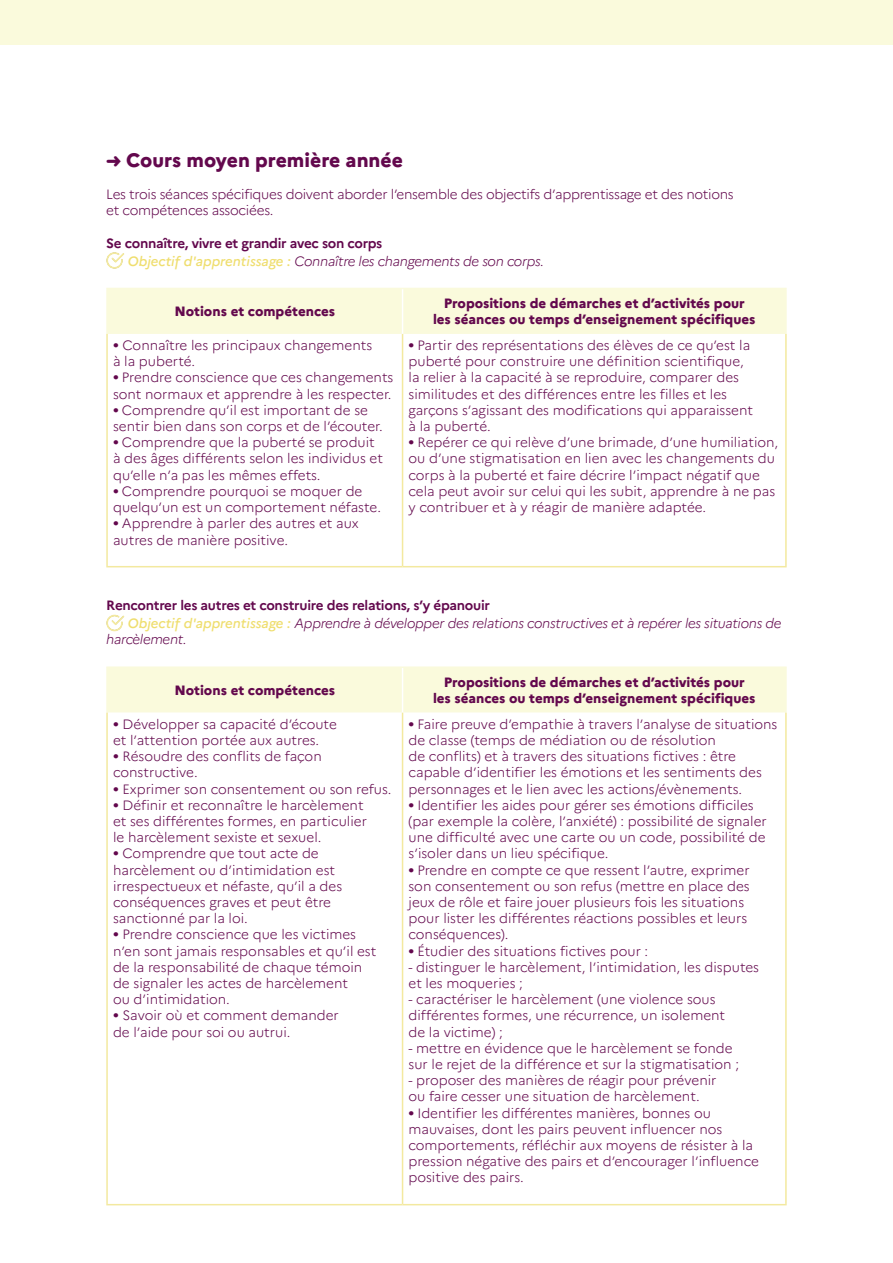
<style>
.page{position:relative;width:893px;height:1263px;background:#fff}
.page>*{position:absolute;margin:0;border:0;box-sizing:border-box;transform-origin:0 0}
.t1{font:800 19.5px "Marianne";color:#63084d}
.t2{font:300 13.5px/16.2px "Marianne";color:#63084d}
.t3{font:800 13.5px/16.2px "Marianne";color:#63084d;text-align:center}
.t4{font:italic 300 13.5px/18px "Marianne";letter-spacing:-.02em;color:#63084d}
.t5{font:300 13.5px/16.2px "Marianne";letter-spacing:-.02em;color:#63084d}
.t6{font:700 13.5px/18px "Marianne";letter-spacing:-.02em;color:#63084d}
.s1{font-weight:500;font-style:italic;color:#efde6f}
.s2{font-weight:300;font-style:italic}
.s3{font-weight:700}
.s4{font-weight:700;font-style:normal}
.s5{font-weight:500;color:#efde6f}
</style>
<div class="page">
<div style="left:0;top:0;width:893px;height:45px;background:#fafadc"></div>
<svg style="left:106px;top:252px;width:19px;height:17px"></svg>
<div style="left:108px;top:289px;width:677px;height:45px;background:#fafadc"></div>
<hr style="left:106px;top:288px;width:297px;height:1px;background:#fafadc">
<hr style="left:106px;top:289px;width:2px;height:45px;background:#fafadc">
<hr style="left:403px;top:288px;width:384px;height:1px;background:#fafadc">
<hr style="left:785px;top:289px;width:2px;height:45px;background:#fafadc">
<hr style="left:402px;top:289px;width:1px;height:45px;background:#fff">
<hr style="left:106px;top:334px;width:2px;height:232px;background:#f3e99f">
<hr style="left:402px;top:334px;width:1px;height:232px;background:#f3e99f">
<hr style="left:785px;top:334px;width:2px;height:232px;background:#f3e99f">
<hr style="left:106px;top:566px;width:297px;height:1px;background:#f3e99f">
<hr style="left:403px;top:566px;width:384px;height:1px;background:#f3e99f">
<svg style="left:106px;top:614px;width:19px;height:18px"></svg>
<div style="left:108px;top:668px;width:677px;height:45px;background:#fafadc"></div>
<hr style="left:402px;top:668px;width:1px;height:45px;background:#fff">
<hr style="left:106px;top:666px;width:297px;height:2px;background:#fafadc">
<hr style="left:106px;top:668px;width:2px;height:45px;background:#fafadc">
<hr style="left:403px;top:666px;width:384px;height:2px;background:#fafadc">
<hr style="left:785px;top:668px;width:2px;height:45px;background:#fafadc">
<hr style="left:106px;top:713px;width:2px;height:491px;background:#f3e99f">
<hr style="left:402px;top:713px;width:1px;height:491px;background:#f3e99f">
<hr style="left:785px;top:713px;width:2px;height:491px;background:#f3e99f">
<hr style="left:106px;top:1204px;width:297px;height:1px;background:#f3e99f">
<hr style="left:403px;top:1204px;width:384px;height:1px;background:#f3e99f">
<h1 class="t1" style="left:106px;top:144px;width:298px">➜ Cours moyen première année</h1>
<p class="t5" style="left:106px;top:185px;width:629px">Les trois séances spécifiques doivent aborder l’ensemble des objectifs d’apprentissage et des notions et compétences associées.</p>
<p class="t6" style="left:128px;top:233px;width:418px;text-indent:-22px">Se connaître, vivre et grandir avec son corps<br><span class="s1">Objectif d'apprentissage :</span> <span class="s2">Connaître les changements de son corps.</span></p>
<p class="t3" style="left:174px;top:302px;width:162px">Notions et compétences</p>
<p class="t3" style="left:433px;top:294px;width:324px">Propositions de démarches et d’activités pour<br>les séances ou temps d’enseignement spécifiques</p>
<p class="t2" style="left:113px;top:336px;width:261px"><span class="s3">•</span> Connaître les principaux changements à la puberté.</p>
<p class="t2" style="left:113px;top:368px;width:282px"><span class="s3">•</span> Prendre conscience que ces changements sont normaux et apprendre à les respecter.</p>
<p class="t2" style="left:113px;top:401px;width:271px"><span class="s3">•</span> Comprendre qu’il est important de se sentir bien dans son corps et de l’écouter.</p>
<p class="t2" style="left:113px;top:433px;width:271px"><span class="s3">•</span> Comprendre que la puberté se produit à des âges différents selon les individus et qu’elle n’a pas les mêmes effets.</p>
<p class="t2" style="left:113px;top:482px;width:269px"><span class="s3">•</span> Comprendre pourquoi se moquer de quelqu’un est un comportement néfaste.</p>
<p class="t2" style="left:113px;top:514px;width:247px"><span class="s3">•</span> Apprendre à parler des autres et aux autres de manière positive.</p>
<p class="t2" style="left:409px;top:336px;width:346px"><span class="s3">•</span> Partir des représentations des élèves de ce qu’est la puberté pour construire une définition scientifique, la relier à la capacité à se reproduire, comparer des similitudes et des différences entre les filles et les garçons s’agissant des modifications qui apparaissent à la puberté.</p>
<p class="t2" style="left:409px;top:433px;width:371px"><span class="s3">•</span> Repérer ce qui relève d’une brimade, d’une humiliation, ou d’une stigmatisation en lien avec les changements du corps à la puberté et faire décrire l’impact négatif que cela peut avoir sur celui qui les subit, apprendre à ne pas y contribuer et à y réagir de manière adaptée.</p>
<p class="t4" style="left:128px;top:595px;width:655px;text-indent:-22px"><span class="s4">Rencontrer les autres et construire des relations, s’y épanouir<br></span><span class="s5">Objectif d'apprentissage :</span> Apprendre à développer des relations constructives et à repérer les situations de</p>
<p class="t4" style="left:106px;top:629px;width:82px">harcèlement.</p>
<p class="t3" style="left:174px;top:681px;width:162px">Notions et compétences</p>
<p class="t3" style="left:433px;top:673px;width:324px">Propositions de démarches et d’activités pour<br>les séances ou temps d’enseignement spécifiques</p>
<p class="t2" style="left:113px;top:715px;width:225px"><span class="s3">•</span> Développer sa capacité d’écoute et l’attention portée aux autres.</p>
<p class="t2" style="left:113px;top:747px;width:210px"><span class="s3">•</span> Résoudre des conflits de façon constructive.</p>
<p class="t2" style="left:113px;top:780px;width:280px"><span class="s3">•</span> Exprimer son consentement ou son refus.</p>
<p class="t2" style="left:113px;top:796px;width:255px"><span class="s3">•</span> Définir et reconnaître le harcèlement et ses différentes formes, en particulier le harcèlement sexiste et sexuel.</p>
<p class="t2" style="left:113px;top:844px;width:231px"><span class="s3">•</span> Comprendre que tout acte de harcèlement ou d’intimidation est irrespectueux et néfaste, qu’il a des conséquences graves et peut être sanctionné par la loi.</p>
<p class="t2" style="left:113px;top:925px;width:265px"><span class="s3">•</span> Prendre conscience que les victimes n’en sont jamais responsables et qu’il est de la responsabilité de chaque témoin de signaler les actes de harcèlement<br>ou d’intimidation.</p>
<p class="t2" style="left:113px;top:1006px;width:227px"><span class="s3">•</span> Savoir où et comment demander de l’aide pour soi ou autrui.</p>
<p class="t2" style="left:409px;top:715px;width:370px"><span class="s3">•</span> Faire preuve d’empathie à travers l’analyse de situations de classe (temps de médiation ou de résolution<br>de conflits) et à travers des situations fictives : être capable d’identifier les émotions et les sentiments des personnages et le lien avec les actions/évènements.</p>
<p class="t2" style="left:409px;top:796px;width:360px"><span class="s3">•</span> Identifier les aides pour gérer ses émotions difficiles (par exemple la colère, l’anxiété) : possibilité de signaler une difficulté avec une carte ou un code, possibilité de s’isoler dans un lieu spécifique.</p>
<p class="t2" style="left:409px;top:861px;width:343px"><span class="s3">•</span> Prendre en compte ce que ressent l’autre, exprimer son consentement ou son refus (mettre en place des jeux de rôle et faire jouer plusieurs fois les situations pour lister les différentes réactions possibles et leurs conséquences).</p>
<p class="t2" style="left:409px;top:942px;width:241px"><span class="s3">•</span> Étudier des situations fictives pour :</p>
<p class="t2" style="left:409px;top:958px;width:352px">- distinguer le harcèlement, l’intimidation, les disputes et les moqueries ;</p>
<p class="t2" style="left:409px;top:990px;width:318px">- caractériser le harcèlement (une violence sous différentes formes, une récurrence, un isolement de la victime) ;</p>
<p class="t2" style="left:409px;top:1039px;width:332px">- mettre en évidence que le harcèlement se fonde sur le rejet de la différence et sur la stigmatisation ;</p>
<p class="t2" style="left:409px;top:1071px;width:309px">- proposer des manières de réagir pour prévenir ou faire cesser une situation de harcèlement.</p>
<p class="t2" style="left:409px;top:1104px;width:352px"><span class="s3">•</span> Identifier les différentes manières, bonnes ou mauvaises, dont les pairs peuvent influencer nos comportements, réfléchir aux moyens de résister à la pression négative des pairs et d’encourager l’influence positive des pairs.</p>
</div>
